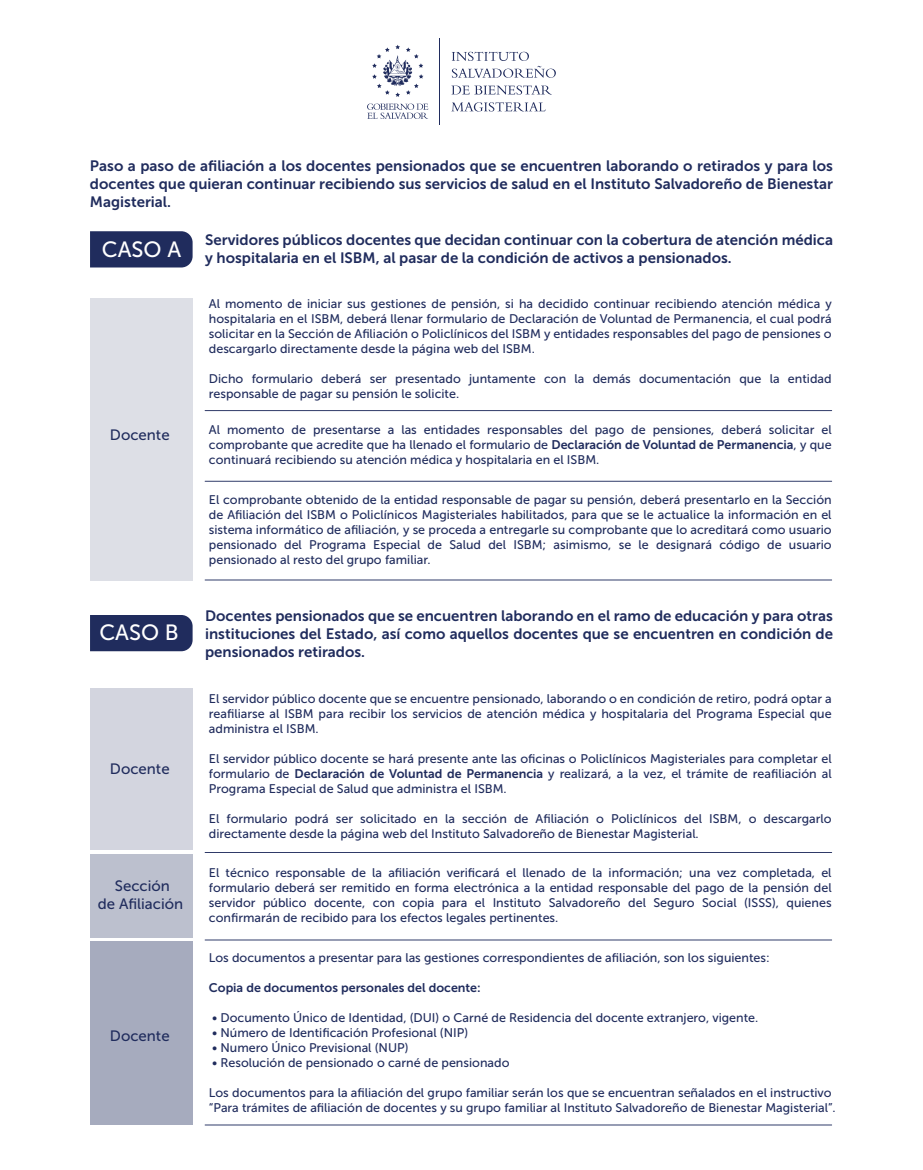
<style>
.page{position:relative;width:923px;height:1170px;background:#fff}
.page>*{position:absolute;margin:0;border:0;box-sizing:border-box;transform-origin:0 0}
.t1{font:22px "Museo Sans 500";color:#fff}
.t2{font:15px/18px "Museo Sans 700";color:#202c5d;text-align:justify}
.t3{font:15px/18px "Museo Sans 500";color:#202c5d;text-align:center}
.t4{font:12.5px/15px "Museo Sans 500";color:#202c5d;text-align:justify}
.t5{font:12.5px "Museo Sans 700";color:#202c5d}
.s1{font-family:"Museo Sans 700"}
</style>
<div class="page">
<div style="left:90px;top:941px;width:102px;height:184px;background:#a6abbe"></div>
<div style="left:90px;top:689px;width:102px;height:161px;background:#d3d5df"></div>
<div style="left:90px;top:854px;width:102px;height:84px;background:#bcc0ce"></div>
<div style="left:90px;top:615px;width:102px;height:36px;background:#202c5d"></div>
<svg style="left:90px;top:231px;width:102px;height:37px;background:#273262"></svg>
<svg style="left:452px;top:52px;width:104px;height:26px"></svg>
<svg style="left:451px;top:85px;width:101px;height:10px"></svg>
<svg style="left:451px;top:102px;width:95px;height:10px"></svg>
<hr style="left:439px;top:39px;width:1px;height:86px;background:#202c5d">
<svg style="left:367px;top:104px;width:61px;height:15px"></svg>
<svg style="left:372px;top:45px;width:51px;height:52px"></svg>
<svg style="left:204px;top:410px;width:628px;height:1px"></svg>
<svg style="left:204px;top:481px;width:628px;height:1px"></svg>
<svg style="left:204px;top:580px;width:628px;height:1px"></svg>
<svg style="left:204px;top:852px;width:628px;height:1px"></svg>
<svg style="left:204px;top:940px;width:628px;height:1px"></svg>
<svg style="left:204px;top:1125px;width:628px;height:1px"></svg>
<div style="left:90px;top:299px;width:102px;height:282px;background:#dddfe6"></div>
<p class="t2" style="left:90px;top:157px;width:744px">Paso a paso de afiliación a los docentes pensionados que se encuentren laborando o retirados y para los docentes que quieran continuar recibiendo sus servicios de salud en el Instituto Salvadoreño de Bienestar Magisterial.</p>
<p class="t2" style="left:102px;top:231px;width:732px;text-indent:103px">Servidores públicos docentes que decidan continuar con la cobertura de atención médica<br><sup>CASO</sup> <sup>A</sup> y hospitalaria en el ISBM, al pasar de la condición de activos a pensionados.</p>
<p class="t3" style="left:110px;top:426px;width:61px">Docente</p>
<h1 class="t1" style="left:99px;top:621px;width:81px">CASO B</h1>
<p class="t3" style="left:110px;top:760px;width:61px">Docente</p>
<p class="t3" style="left:98px;top:877px;width:87px">Sección<br>de Afiliación</p>
<p class="t3" style="left:110px;top:1027px;width:61px">Docente</p>
<p class="t4" style="left:209px;top:296px;width:624px">Al momento de iniciar sus gestiones de pensión, si ha decidido continuar recibiendo atención médica y hospitalaria en el ISBM, deberá llenar formulario de Declaración de Voluntad de Permanencia, el cual podrá solicitar en la Sección de Afiliación o Policlínicos del ISBM y entidades responsables del pago de pensiones o descargarlo directamente desde la página web del ISBM.</p>
<p class="t4" style="left:209px;top:371px;width:624px">Dicho formulario deberá ser presentado juntamente con la demás documentación que la entidad responsable de pagar su pensión le solicite.</p>
<p class="t4" style="left:209px;top:423px;width:624px">Al momento de presentarse a las entidades responsables del pago de pensiones, deberá solicitar el comprobante que acredite que ha llenado el formulario de <span class="s1">Declaración de Voluntad de Permanencia</span>, y que continuará recibiendo su atención médica y hospitalaria en el ISBM.</p>
<p class="t4" style="left:209px;top:493px;width:624px">El comprobante obtenido de la entidad responsable de pagar su pensión, deberá presentarlo en la Sección de Afiliación del ISBM o Policlínicos Magisteriales habilitados, para que se le actualice la información en el sistema informático de afiliación, y se proceda a entregarle su comprobante que lo acreditará como usuario pensionado del Programa Especial de Salud del ISBM; asimismo, se le designará código de usuario pensionado al resto del grupo familiar.</p>
<p class="t2" style="left:205px;top:607px;width:629px">Docentes pensionados que se encuentren laborando en el ramo de educación y para otras instituciones del Estado, así como aquellos docentes que se encuentren en condición de pensionados retirados.</p>
<p class="t4" style="left:209px;top:691px;width:624px">El servidor público docente que se encuentre pensionado, laborando o en condición de retiro, podrá optar a reafiliarse al ISBM para recibir los servicios de atención médica y hospitalaria del Programa Especial que administra el ISBM.</p>
<p class="t4" style="left:209px;top:751px;width:624px">El servidor público docente se hará presente ante las oficinas o Policlínicos Magisteriales para completar el formulario de <span class="s1">Declaración de Voluntad de Permanencia</span> y realizará, a la vez, el trámite de reafiliación al Programa Especial de Salud que administra el ISBM.</p>
<p class="t4" style="left:209px;top:811px;width:624px">El formulario podrá ser solicitado en la sección de Afiliación o Policlínicos del ISBM, o descargarlo directamente desde la página web del Instituto Salvadoreño de Bienestar Magisterial.</p>
<p class="t4" style="left:209px;top:865px;width:624px">El técnico responsable de la afiliación verificará el llenado de la información; una vez completada, el formulario deberá ser remitido en forma electrónica a la entidad responsable del pago de la pensión del servidor público docente, con copia para el Instituto Salvadoreño del Seguro Social (ISSS), quienes confirmarán de recibido para los efectos legales pertinentes.</p>
<p class="t4" style="left:209px;top:950px;width:562px">Los documentos a presentar para las gestiones correspondientes de afiliación, son los siguientes:</p>
<p class="t5" style="left:209px;top:981px;width:273px">Copia de documentos personales del docente:</p>
<p class="t4" style="left:212px;top:1010px;width:547px">• Documento Único de Identidad, (DUI) o Carné de Residencia del docente extranjero, vigente.</p>
<p class="t4" style="left:212px;top:1025px;width:257px">• Número de Identificación Profesional (NIP)</p>
<p class="t4" style="left:212px;top:1040px;width:198px">• Numero Único Previsional (NUP)</p>
<p class="t4" style="left:212px;top:1055px;width:299px">• Resolución de pensionado o carné de pensionado</p>
<p class="t4" style="left:209px;top:1085px;width:628px">Los documentos para la afiliación del grupo familiar serán los que se encuentran señalados en el instructivo “Para trámites de afiliación de docentes y su grupo familiar al Instituto Salvadoreño de Bienestar Magisterial”.</p>
</div>
